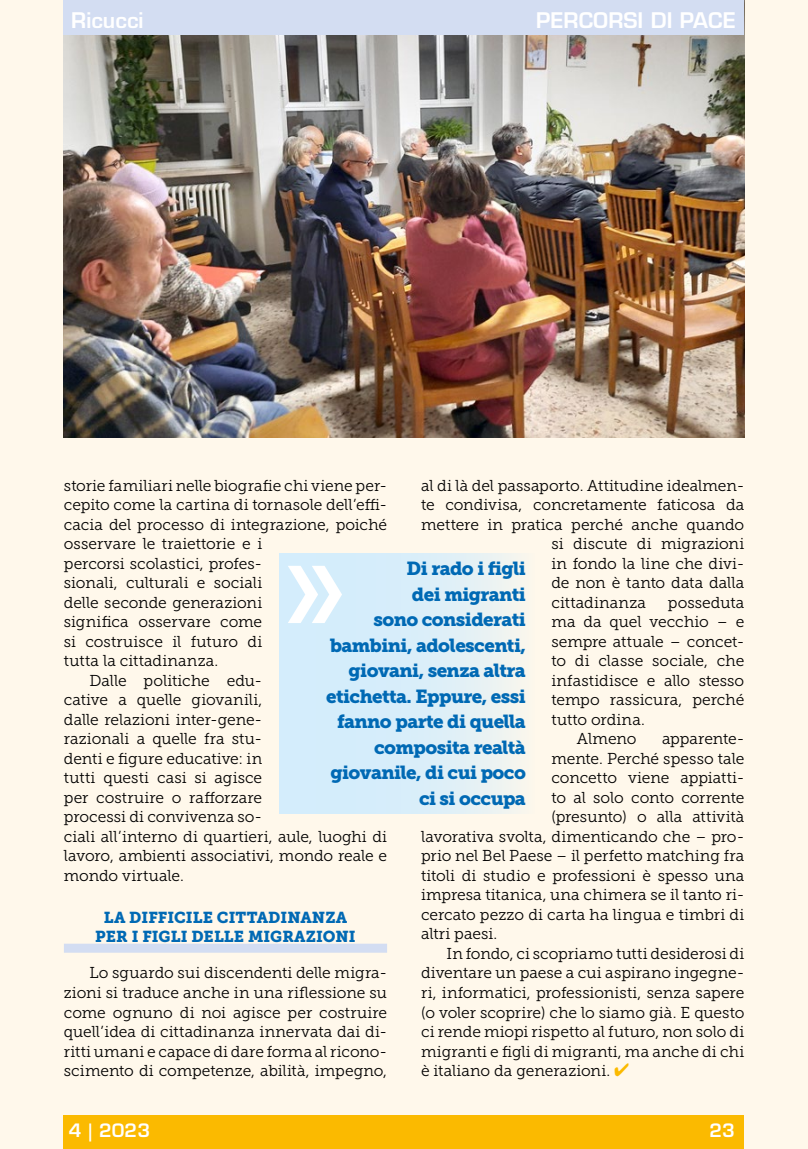
<style>
.page{position:relative;width:808px;height:1149px;background:#fff}
.page>*{position:absolute;margin:0;border:0;box-sizing:border-box;transform-origin:0 0}
.t1{font:139.2px "Museo Slab 700";color:#fff;scale:.77 1}
.t2{font:600 21px "Eurostile LT Std";color:#fff}
.t3{font:18.75px/25.5px "Museo Slab 900";letter-spacing:-.03em;color:#0069b4;text-align:right}
.t4{font:600 18px "Eurostile LT Std";color:#fff}
.t5{font:15.75px/19.5px "Museo Slab 300";color:#000;text-align:justify}
.t6{font:15.75px/19.5px "Museo Slab 900";letter-spacing:.005em;color:#0069b4;text-align:center}
.s1{color:#fbba00}
</style>
<div class="page">
<div style="left:0;top:0;width:808px;height:1148px;background:#fff8eb"></div>
<img style="left:64px;top:34px;width:680px;height:404px">
<div style="left:64px;top:1115px;width:680px;height:33px;background:#fbba00"></div>
<div style="left:64px;top:943px;width:323px;height:9px;background:#d3ddf2"></div>
<div style="left:279px;top:552px;width:255px;height:261px;background:linear-gradient(to right,#cbebff,#eff3f0)"></div>
<div style="left:64px;top:0;width:680px;height:34px;background:#d3ddf2"></div>
<h2 class="t2" style="left:71px;top:7px;width:74px">Ricucci</h2>
<h2 class="t2" style="left:536px;top:7px;width:201px">PERCORSI DI PACE</h2>
<p class="t5" style="left:64px;top:475px;width:325px">storie familiari nelle biografie chi viene per-</p>
<p class="t5" style="left:64px;top:495px;width:325px">cepito come la cartina di tornasole dell’effi-</p>
<p class="t5" style="left:64px;top:514px;width:325px">cacia del processo di integrazione, poiché</p>
<p class="t5" style="left:64px;top:534px;width:200px">osservare le traiettorie e i</p>
<p class="t5" style="left:64px;top:553px;width:200px">percorsi scolastici, profes-</p>
<p class="t5" style="left:64px;top:573px;width:200px">sionali, culturali e sociali</p>
<p class="t5" style="left:64px;top:592px;width:200px">delle seconde generazioni</p>
<p class="t5" style="left:64px;top:612px;width:200px">significa osservare come</p>
<p class="t5" style="left:64px;top:631px;width:200px">si costruisce il futuro di</p>
<p class="t5" style="left:64px;top:651px;width:156px">tutta la cittadinanza.</p>
<p class="t5" style="left:89px;top:670px;width:174px">Dalle politiche edu-</p>
<p class="t5" style="left:64px;top:690px;width:200px">cative a quelle giovanili,</p>
<p class="t5" style="left:64px;top:709px;width:200px">dalle relazioni inter-gene-</p>
<p class="t5" style="left:64px;top:729px;width:200px">razionali a quelle fra stu-</p>
<p class="t5" style="left:64px;top:748px;width:200px">denti e figure educative: in</p>
<p class="t5" style="left:64px;top:768px;width:200px">tutti questi casi si agisce</p>
<p class="t5" style="left:64px;top:787px;width:200px">per costruire o rafforzare</p>
<p class="t5" style="left:64px;top:807px;width:200px">processi di convivenza so-</p>
<p class="t5" style="left:64px;top:826px;width:325px">ciali all’interno di quartieri, aule, luoghi di</p>
<p class="t5" style="left:64px;top:846px;width:325px">lavoro, ambienti associativi, mondo reale e</p>
<p class="t5" style="left:64px;top:865px;width:121px">mondo virtuale.</p>
<p class="t6" style="left:95px;top:907px;width:262px">LA DIFFICILE CITTADINANZA<br>PER I FIGLI DELLE MIGRAZIONI</p>
<p class="t5" style="left:64px;top:963px;width:325px;text-indent:26px">Lo sguardo sui discendenti delle migra&shy;zioni si traduce anche in una riflessione su come ognuno di noi agisce per costruire quell’idea di cittadinanza innervata dai di&shy;ritti umani e capace di dare forma al ricono&shy;scimento di competenze, abilità, impegno,</p>
<p class="t5" style="left:421px;top:475px;width:325px">al di là del passaporto. Attitudine idealmen-</p>
<p class="t5" style="left:421px;top:495px;width:325px">te condivisa, concretamente faticosa da</p>
<p class="t5" style="left:421px;top:514px;width:325px">mettere in pratica perché anche quando</p>
<p class="t5" style="left:551px;top:534px;width:194px">si discute di migrazioni</p>
<p class="t5" style="left:551px;top:553px;width:194px">in fondo la line che divi-</p>
<p class="t5" style="left:551px;top:573px;width:194px">de non è tanto data dalla</p>
<p class="t5" style="left:551px;top:592px;width:96px">cittadinanza</p>
<p class="t5" style="left:668px;top:592px;width:78px">posseduta</p>
<p class="t5" style="left:551px;top:612px;width:194px">ma da quel vecchio – e</p>
<p class="t5" style="left:551px;top:631px;width:194px">sempre attuale – concet-</p>
<p class="t5" style="left:551px;top:651px;width:194px">to di classe sociale, che</p>
<p class="t5" style="left:551px;top:670px;width:194px">infastidisce e allo stesso</p>
<p class="t5" style="left:551px;top:690px;width:194px">tempo rassicura, perché</p>
<p class="t5" style="left:551px;top:709px;width:95px">tutto ordina.</p>
<p class="t5" style="left:577px;top:729px;width:61px">Almeno</p>
<p class="t5" style="left:662px;top:729px;width:84px">apparente-</p>
<p class="t5" style="left:551px;top:748px;width:194px">mente. Perché spesso tale</p>
<p class="t5" style="left:551px;top:768px;width:194px">concetto viene appiatti-</p>
<p class="t5" style="left:551px;top:787px;width:194px">to al solo conto corrente</p>
<p class="t5" style="left:551px;top:807px;width:194px">(presunto) o alla attività</p>
<p class="t5" style="left:421px;top:826px;width:325px">lavorativa svolta, dimenticando che – pro-</p>
<p class="t5" style="left:421px;top:846px;width:325px">prio nel Bel Paese – il perfetto matching fra</p>
<p class="t5" style="left:421px;top:865px;width:325px">titoli di studio e professioni è spesso una</p>
<p class="t5" style="left:421px;top:885px;width:325px">impresa titanica, una chimera se il tanto ri-</p>
<p class="t5" style="left:421px;top:904px;width:325px">cercato pezzo di carta ha lingua e timbri di</p>
<p class="t5" style="left:421px;top:924px;width:78px">altri paesi.</p>
<p class="t5" style="left:447px;top:943px;width:299px">In fondo, ci scopriamo tutti desiderosi di</p>
<p class="t5" style="left:421px;top:963px;width:325px">diventare un paese a cui aspirano ingegne-</p>
<p class="t5" style="left:421px;top:982px;width:325px">ri, informatici, professionisti, senza sapere</p>
<p class="t5" style="left:421px;top:1002px;width:325px">(o voler scoprire) che lo siamo già. E questo</p>
<p class="t5" style="left:421px;top:1021px;width:325px">ci rende miopi rispetto al futuro, non solo di</p>
<p class="t5" style="left:421px;top:1041px;width:325px">migranti e figli di migranti, ma anche di chi</p>
<p class="t5" style="left:421px;top:1060px;width:210px">è italiano da generazioni. <span class="s1">✔</span></p>
<p class="t3" style="left:326px;top:556px;width:201px">Di rado i figli<br>dei migranti<br>sono considerati bambini, adolescenti, giovani, senza altra etichetta. Eppure, essi fanno parte di quella composita realtà giovanile, di cui poco ci si occupa</p>
<h1 class="t1" style="left:282px;top:506px;width:84px">»</h1>
<p class="t4" style="left:69px;top:1118px;width:83px">4 | 2023</p>
<p class="t4" style="left:709px;top:1118px;width:27px">23</p>
</div>
